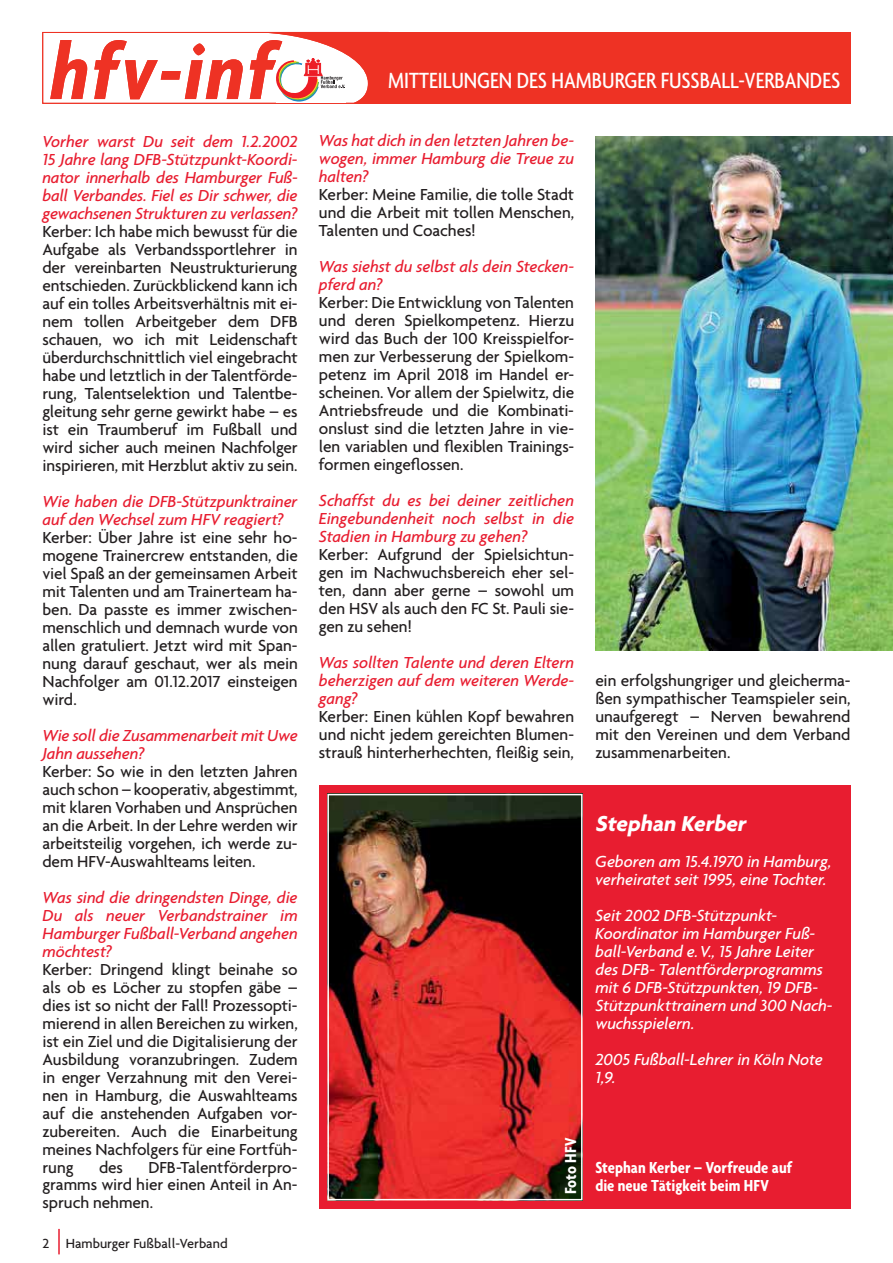
<style>
.page{position:relative;width:893px;height:1263px;background:#fff}
.page>*{position:absolute;margin:0;border:0;box-sizing:border-box;transform-origin:0 0}
.t1{font:italic 700 condensed 85.8px "Agenda";letter-spacing:.04em;color:#ee3224}
.t2{font:500 condensed 23.85px "Agenda";color:#fff}
.t3{font:italic 700 23.25px "Agenda";color:#fff}
.t4{font:500 17.25px/18px "Agenda";letter-spacing:-.005em;color:#231f20;text-align:justify}
.t5{font:italic 500 17.25px/18px "Agenda";letter-spacing:-.005em;color:#e81d30;text-align:justify}
.t6{font:italic 500 17.25px/18px "Agenda";letter-spacing:-.005em;color:#fff}
.t7{font:700 condensed 17.25px "Agenda";color:#fff}
.t8{font:500 14.25px "Agenda";color:#231f20}
</style>
<div class="page">
<hr style="left:58px;top:1229px;width:2px;height:25px;background:#e81d30">
<div style="left:42px;top:32px;width:346px;height:72px;border:1px solid #ee3224"></div>
<div style="left:388px;top:32px;width:462px;height:72px;background:#ee3224"></div>
<svg style="left:248px;top:32px;width:140px;height:72px"></svg>
<img style="left:595px;top:136px;width:298px;height:515px">
<div style="left:319px;top:785px;width:531px;height:424px;background:#e81d30"></div>
<img style="left:330px;top:797px;width:250px;height:400px">
<div style="left:327px;top:794px;width:256px;height:406px;border:2px solid #fff"></div>
<h1 class="t1" style="left:51px;top:25px;width:224px">hfv-inf</h1>
<p class="t5" style="left:43px;top:134px;width:257px">Vorher warst Du seit dem 1.2.2002<br>15 Jahre lang DFB-Stützpunkt-Koordi&shy;nator innerhalb des Hamburger Fuß&shy;ball Verbandes. Fiel es Dir schwer, die gewachsenen Strukturen zu verlassen?</p>
<p class="t4" style="left:43px;top:223px;width:257px">Kerber: Ich habe mich bewusst für die Aufgabe als Verbandssportlehrer in der vereinbarten Neustrukturierung entschieden. Zurückblickend kann ich auf ein tolles Arbeitsverhältnis mit ei&shy;nem tollen Arbeitgeber dem DFB schauen, wo ich mit Leidenschaft überdurchschnittlich viel eingebracht habe und letztlich in der Talentförde&shy;rung, Talentselektion und Talentbe&shy;gleitung sehr gerne gewirkt habe – es ist ein Traumberuf im Fußball und wird sicher auch meinen Nachfolger inspirieren, mit Herzblut aktiv zu sein.</p>
<p class="t5" style="left:43px;top:493px;width:257px">Wie haben die DFB-Stützpunktrainer auf den Wechsel zum HFV reagiert?</p>
<p class="t4" style="left:43px;top:529px;width:257px">Kerber: Über Jahre ist eine sehr ho&shy;mogene Trainercrew entstanden, die viel Spaß an der gemeinsamen Arbeit mit Talenten und am Trainerteam ha&shy;ben. Da passte es immer zwischen&shy;menschlich und demnach wurde von allen gratuliert. Jetzt wird mit Span&shy;nung darauf geschaut, wer als mein Nachfolger am 01.12.2017 einsteigen wird.</p>
<p class="t5" style="left:43px;top:727px;width:257px">Wie soll die Zusammenarbeit mit Uwe<br>Jahn aussehen?</p>
<p class="t4" style="left:43px;top:763px;width:257px">Kerber: So wie in den letzten Jahren auch schon – kooperativ, abgestimmt, mit klaren Vorhaben und Ansprüchen an die Arbeit. In der Lehre werden wir arbeitsteilig vorgehen, ich werde zu&shy;dem HFV-Auswahlteams leiten.</p>
<p class="t5" style="left:43px;top:889px;width:257px">Was sind die dringendsten Dinge, die Du als neuer Verbandstrainer im Hamburger Fußball-Verband angehen möchtest?</p>
<p class="t4" style="left:43px;top:961px;width:257px">Kerber: Dringend klingt beinahe so als ob es Löcher zu stopfen gäbe – dies ist so nicht der Fall! Prozessopti&shy;mierend in allen Bereichen zu wirken, ist ein Ziel und die Digitalisierung der Ausbildung voranzubringen. Zudem in enger Verzahnung mit den Verei&shy;nen in Hamburg, die Auswahlteams auf die anstehenden Aufgaben vor&shy;zubereiten. Auch die Einarbeitung meines Nachfolgers für eine Fortfüh&shy;rung</p>
<p class="t4" style="left:43px;top:1159px;width:257px;text-indent:106px">DFB-Talentförderpro&shy;gramms wird hier einen Anteil in An&shy;spruch nehmen.</p>
<p class="t4" style="left:99px;top:1159px;width:26px">des</p>
<p class="t8" style="left:43px;top:1238px;width:187px">2 Hamburger Fußball-Verband</p>
<h2 class="t2" style="left:388px;top:72px;width:453px">MITTEILUNGEN DES HAMBURGER FUSSBALL-VERBANDES</h2>
<p class="t5" style="left:319px;top:133px;width:257px">Was hat dich in den letzten Jahren be&shy;wogen, immer Hamburg die Treue zu halten?</p>
<p class="t4" style="left:319px;top:187px;width:257px">Kerber: Meine Familie, die tolle Stadt und die Arbeit mit tollen Menschen, Talenten und Coaches!</p>
<p class="t5" style="left:319px;top:259px;width:257px">Was siehst du selbst als dein Stecken&shy;pferd an?</p>
<p class="t4" style="left:319px;top:295px;width:257px">Kerber: Die Entwicklung von Talenten und deren Spielkompetenz. Hierzu wird das Buch der 100 Kreisspielfor&shy;men zur Verbesserung der Spielkom&shy;petenz im April 2018 im Handel er&shy;scheinen. Vor allem der Spielwitz, die Antriebsfreude und die Kombinati&shy;onslust sind die letzten Jahre in vie&shy;len variablen und flexiblen Trainings&shy;formen eingeflossen.</p>
<p class="t5" style="left:319px;top:493px;width:257px">Schaffst du es bei deiner zeitlichen Ein gebundenheit noch selbst in die Stadien in Hamburg zu gehen?</p>
<p class="t4" style="left:319px;top:547px;width:257px">Kerber: Aufgrund der Spielsichtun&shy;gen im Nachwuchsbereich eher sel&shy;ten, dann aber gerne – sowohl um den HSV als auch den FC St. Pauli sie&shy;gen zu sehen!</p>
<p class="t5" style="left:319px;top:655px;width:257px">Was sollten Talente und deren Eltern beherzigen auf dem weiteren Werde&shy;gang?</p>
<p class="t4" style="left:319px;top:709px;width:257px">Kerber: Einen kühlen Kopf bewahren und nicht jedem gereichten Blumen&shy;strauß hinterherhechten, fleißig sein,</p>
<p class="t4" style="left:595px;top:673px;width:257px">ein erfolgshungriger und gleicherma&shy;ßen sympathischer Teamspieler sein, unaufgeregt – Nerven bewahrend mit den Vereinen und dem Verband zusammenarbeiten.</p>
<h3 class="t3" style="left:595px;top:814px;width:156px">Stephan Kerber</h3>
<p class="t6" style="left:595px;top:854px;width:238px">Geboren am 15.4.1970 in Hamburg, verheiratet seit 1995, eine Tochter.</p>
<p class="t6" style="left:595px;top:908px;width:239px">Seit 2002 DFB-Stützpunkt-<br>Koordinator im Hamburger Fuß&shy;ball-Verband e. V., 15 Jahre Leiter des DFB- Talentförderprogramms mit 6 DFB-Stützpunkten, 19 DFB-<br>Stützpunkttrainern und 300 Nach&shy;wuchsspielern.</p>
<p class="t6" style="left:595px;top:1052px;width:229px">2005 Fußball-Lehrer in Köln Note<br>1,9.</p>
<p class="t7" style="left:566px;top:1194px;width:58px;rotate:-90deg">Foto HFV</p>
<p class="t7" style="left:595px;top:1162px;width:198px">Stephan Kerber – Vorfreude auf</p>
<p class="t7" style="left:595px;top:1180px;width:175px">die neue Tätigkeit beim HFV</p>
</div>
